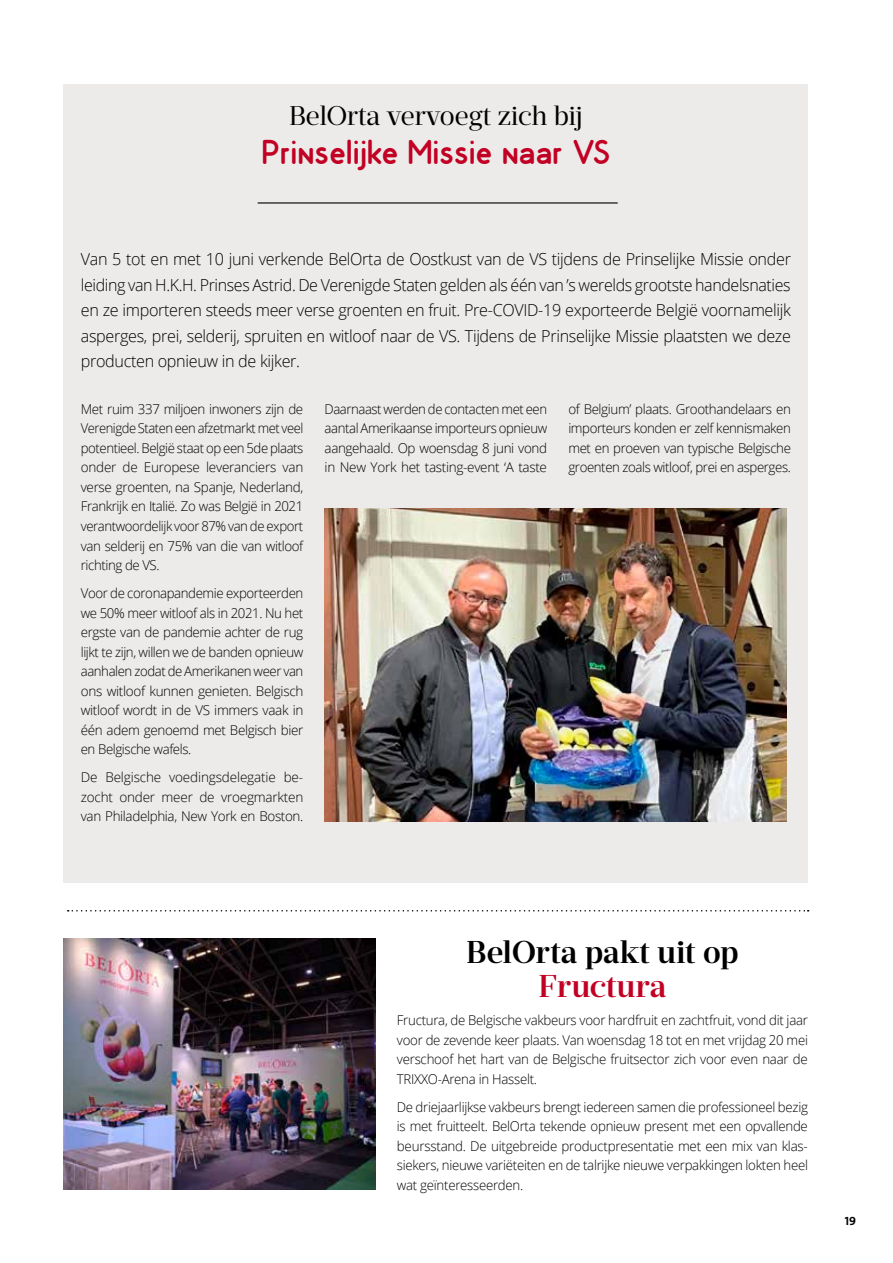
<style>
.page{position:relative;width:893px;height:1263px;background:#fff}
.page>*{position:absolute;margin:0;border:0;box-sizing:border-box;transform-origin:0 0}
.t1{font:34.5px "Odin Rounded";color:#c20023}
.t2{font:600 31.5px "Prumo Deck";color:#000}
.t3{font:600 31.5px "Prumo Deck";letter-spacing:.01em;color:#c20023}
.t4{font:27px "Prumo Deck";color:#000}
.t5{font:300 16.5px/25.5px "Open Sans";letter-spacing:-.02em;color:#000;text-align:justify}
.t6{font:300 13.5px/19.5px "Open Sans";letter-spacing:-.025em;color:#000;text-align:justify}
.t7{font:12px "The Sans Bold Caps";color:#000}
</style>
<div class="page">
<div style="left:64px;top:85px;width:744px;height:798px;background:#ecebea"></div>
<hr style="left:258px;top:202px;width:360px;height:2px;background:#000">
<img style="left:325px;top:509px;width:462px;height:312px">
<svg style="left:68px;top:910px;width:741px;height:1px"></svg>
<img style="left:64px;top:939px;width:312px;height:251px">
<h3 class="t4" style="left:289px;top:100px;width:295px">BelOrta vervoegt zich bij</h3>
<h1 class="t1" style="left:261px;top:132px;width:350px">Prinselijke Missie naar VS</h1>
<p class="t5" style="left:81px;top:246px;width:712px">Van 5 tot en met 10 juni verkende BelOrta de Oostkust van de VS tijdens de Prinselijke Missie onder leiding van H.K.H. Prinses Astrid. De Verenigde Staten gelden als één van ’s werelds grootste handelsnaties en ze importeren steeds meer verse groenten en fruit. Pre-COVID-19 exporteerde België voornamelijk asperges, prei, selderij, spruiten en witloof naar de VS. Tijdens de Prinselijke Missie plaatsten we deze producten opnieuw in de kijker.</p>
<p class="t6" style="left:81px;top:399px;width:224px">Met ruim 337 miljoen inwoners zijn de Verenigde Staten een afzetmarkt met veel potentieel. België staat op een 5de plaats onder de Europese leveranciers van verse groenten, na Spanje, Nederland, Frankrijk en Italië. Zo was België in 2021 verantwoordelijk voor 87% van de export van selderij en 75% van die van witloof richting de VS.</p>
<p class="t6" style="left:81px;top:583px;width:224px">Voor de coronapandemie exporteerden we 50% meer witloof als in 2021. Nu het ergste van de pandemie achter de rug lijkt te zijn, willen we de banden opnieuw aanhalen zodat de Amerikanen weer van ons witloof kunnen genieten. Belgisch witloof wordt in de VS immers vaak in één adem genoemd met Belgisch bier en Belgische wafels.</p>
<p class="t6" style="left:81px;top:767px;width:224px">De Belgische voedingsdelegatie be&shy;zocht onder meer de vroegmarkten van Philadelphia, New York en Boston.</p>
<p class="t6" style="left:325px;top:399px;width:224px">Daarnaast werden de contacten met een aantal Amerikaanse importeurs opnieuw aangehaald. Op woensdag 8 juni vond in New York het tasting-event ‘A taste</p>
<p class="t6" style="left:568px;top:399px;width:224px">of Belgium’ plaats. Groothandelaars en importeurs konden er zelf kennismaken met en proeven van typische Belgische groenten zoals witloof, prei en asperges.</p>
<h2 class="t2" style="left:466px;top:933px;width:274px">BelOrta pakt uit op</h2>
<h2 class="t3" style="left:539px;top:967px;width:129px">Fructura</h2>
<p class="t6" style="left:397px;top:1010px;width:413px">Fructura, de Belgische vakbeurs voor hardfruit en zachtfruit, vond dit jaar voor de zevende keer plaats. Van woensdag 18 tot en met vrijdag 20 mei verschoof het hart van de Belgische fruitsector zich voor even naar de TRIXXO-Arena in Hasselt.</p>
<p class="t6" style="left:397px;top:1096px;width:413px">De driejaarlijkse vakbeurs brengt iedereen samen die professioneel bezig is met fruitteelt. BelOrta tekende opnieuw present met een opvallende beursstand. De uitgebreide productpresentatie met een mix van klas&shy;siekers, nieuwe variëteiten en de talrijke nieuwe verpakkingen lokten heel wat geïnteresseerden.</p>
<p class="t7" style="left:845px;top:1211px;width:13px">19</p>
</div>
